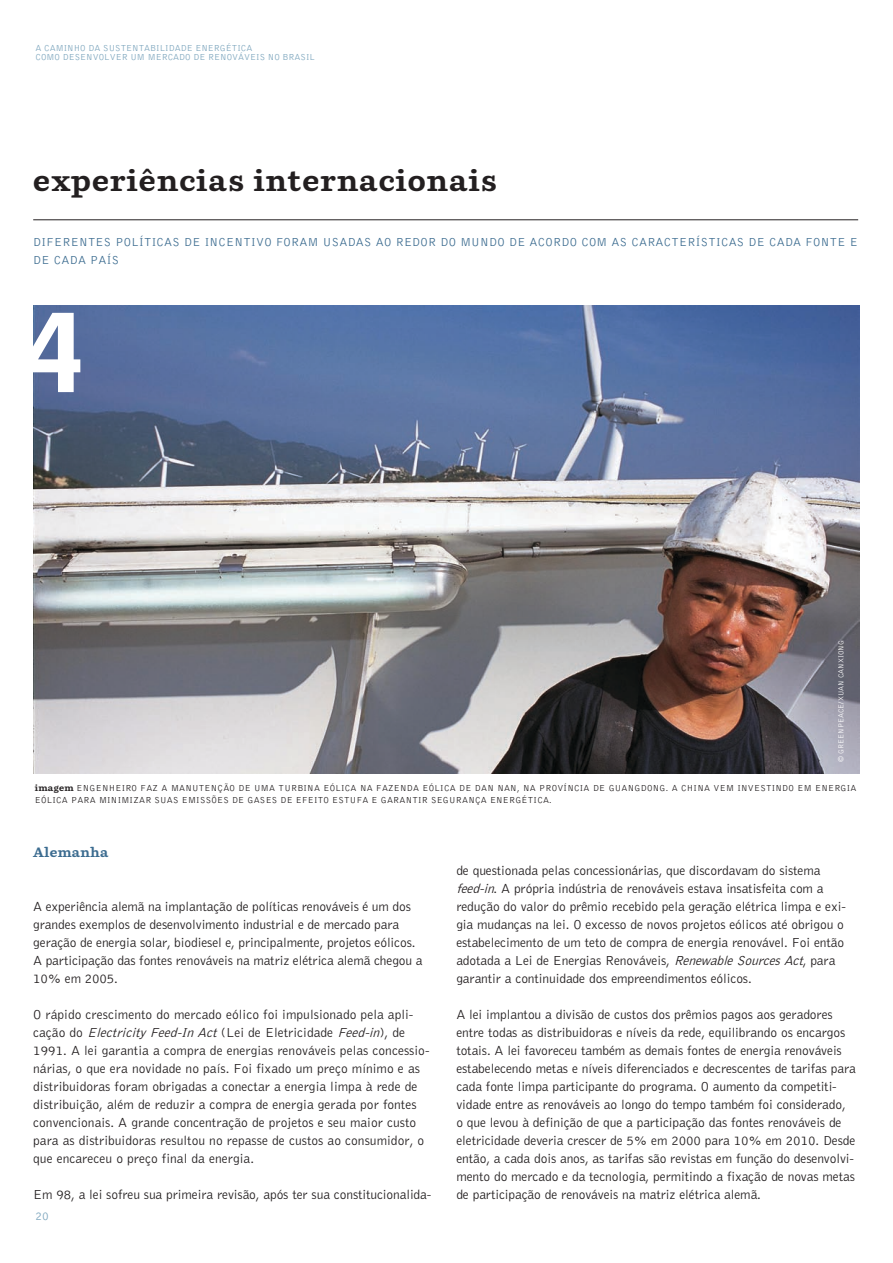
<style>
.page{position:relative;width:893px;height:1263px;background:#fff}
.page>*{position:absolute;margin:0;border:0;box-sizing:border-box;transform-origin:0 0}
.t1{font:900 108px "Bell Gothic";color:#fff}
.t2{font:700 30px "Parry";letter-spacing:.035em;color:#231f20}
.t3{font:300 13.5px/18px "Bell Gothic";letter-spacing:-.01em;color:#231f20}
.t4{font:700 13.5px "Parry";letter-spacing:.025em;color:#3c6c90}
.t5{font:300 12px/18px "Bell Gothic";letter-spacing:.025em;color:#3c6c90}
.t6{font:300 12px "Bell Gothic";color:#7ca5bd}
.t7{font:300 9px/12px "Bell Gothic";letter-spacing:.025em;color:#231f20}
.t8{font:300 9px/9px "Bell Gothic";color:#7ca5bd}
.t9{font:300 7.5px "Bell Gothic";color:#fff}
.s1{font-family:"Parry";font-weight:700}
.s2{font-style:italic}
</style>
<div class="page">
<img style="left:33px;top:306px;width:826px;height:468px">
<hr style="left:33px;top:220px;width:825px;height:1px;background:#231f20">
<p class="t8" style="left:36px;top:44px;width:281px">a caminho da s ustentabilidade energ ética<br>como des envolver um m ercado de renováveis no brasil</p>
<h2 class="t2" style="left:33px;top:162px;width:465px">experiências internacionais</h2>
<p class="t5" style="left:33px;top:233px;width:826px">dif erent es políticas de incentivo foram usadas ao redor do m undo de acordo com as caract erísticas de cada font e e de cada país</p>
<h1 class="t1" style="left:25px;top:290px;width:62px">4</h1>
<p class="t9" style="left:837px;top:762px;width:121px;rotate:-90deg">© g reenpeace/xuan canxiong</p>
<p class="t7" style="left:35px;top:782px;width:823px"><span class="s1">imagem</span> eng enheiro faz a manutenção de uma turbina eólica na fazenda eólica de Dan Nan, na província de Guang dong. A China vem investindo em energia eólica para m inim izar s uas em issões de gas es de ef eito estufa e garantir s eg urança energ ética.</p>
<p class="t4" style="left:33px;top:843px;width:77px">Alemanha</p>
<p class="t3" style="left:33px;top:898px;width:391px">A experiência alemã na implantação de políticas renováveis é um dos grandes exemplos de desenvolvimento industrial e de mercado para geração de energia solar, biodiesel e, principalmente, projetos eólicos.<br>A participação das fontes renováveis na matriz elétrica alemã chegou a 10% em 2005.</p>
<p class="t3" style="left:33px;top:1006px;width:398px">O rápido crescimento do mercado eólico foi impulsionado pela apli&shy;cação do <span class="s2">ElectricityFeed-InAct</span>(L ei de E letricidade <span class="s2">Feed-in</span>), de 1991. A lei garantia a compra de energias renováveis pelas concessio&shy;nárias, o que era novidade no país. Foi fixado um preço mínimo e as distribuidoras foram obrigadas a conectar a energia limpa à rede de distribuição, além de reduzir a compra de energia gerada por fontes convencionais. A grande concentração de projetos e seu maior custo para as distribuidoras resultou no repasse de custos ao consumidor, o que encareceu o preço final da energia.</p>
<p class="t3" style="left:33px;top:1186px;width:400px">E m 98, a lei sofreu sua primeira revisão, após ter sua constitucionalida-</p>
<p class="t6" style="left:36px;top:1210px;width:15px">20</p>
<p class="t3" style="left:456px;top:862px;width:391px">de questionada pelas concessionárias, que discordavam do sistema <span class="s2">feed-in</span>. A própria indústria de renováveis estava insatisfeita com a redução do valor do prêmio recebido pela geração elétrica limpa e exi&shy;gia mudanças na lei. O excesso de novos projetos eólicos até obrigou o estabelecimento de um teto de compra de energia renovável. Foi então adotada a Lei de E nergias Renováveis, <span class="s2">RenewableSourcesAct</span>, para garantir a continuidade dos empreendimentos eólicos.</p>
<p class="t3" style="left:456px;top:1006px;width:401px">A lei implantou a divisão de custos dos prêmios pagos aos geradores entre todas as distribuidoras e níveis da rede, equilibrando os encargos totais. A lei favoreceu também as demais fontes de energia renováveis estabelecendo metas e níveis diferenciados e decrescentes de tarifas para cada fonte limpa participante do programa. O aumento da competiti&shy;vidade entre as renováveis ao longo do tempo também foi considerado,<br>o que levou à definição de que a participação das fontes renováveis de eletricidade deveria crescer de 5% em 2000 para 10% em 2010. Desde então, a cada dois anos, as tarifas são revistas em função do desenvolvi&shy;mento do mercado e da tecnologia, permitindo a fixação de novas metas de participação de renováveis na matriz elétrica alemã.</p>
</div>
